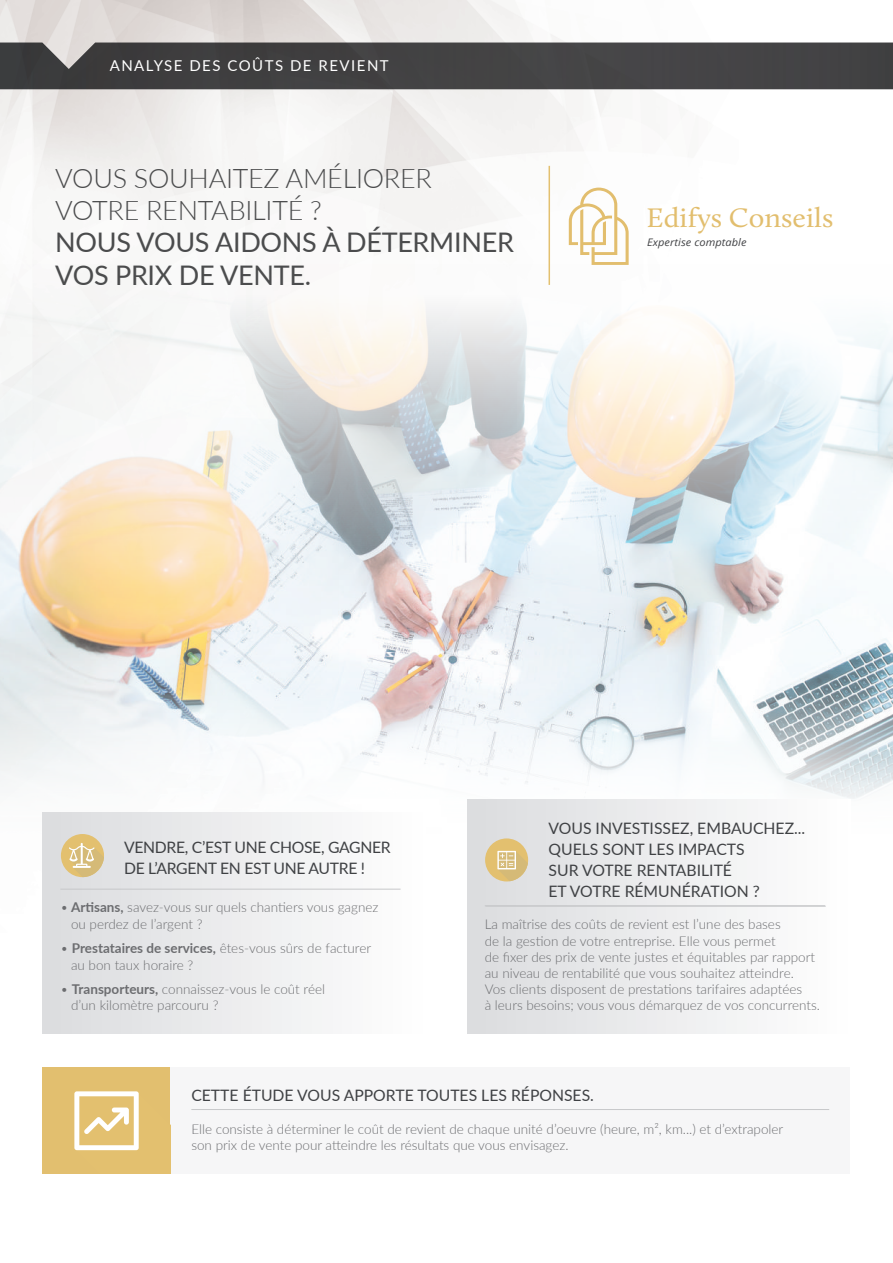
<style>
.page{position:relative;width:893px;height:1263px;background:#fff}
.page>*{position:absolute;margin:0;border:0;box-sizing:border-box;transform-origin:0 0}
.t1{font:27.75px "Calluna";color:#e2be6e;scale:1.06 1}
.t2{font:27px/32.4px "Lato";letter-spacing:-.01em;color:#4b4c4d}
.t3{font:300 27px/32.4px "Lato";letter-spacing:-.01em;color:#4b4c4d}
.t4{font:15.75px/21px "Lato";color:#3f4144}
.t5{font:15.75px/21px "Lato";letter-spacing:-.02em;color:#3f4144}
.t6{font:15px "Lato";letter-spacing:.1em;color:#fff}
.t7{font:300 13.5px/16.2px "Lato";color:#6c6d70}
.t8{font:italic 10.35px "Open Sans";letter-spacing:.005em;color:#404144;scale:1.06 1}
.s1{font-weight:700}
</style>
<div class="page">
<img style="left:0;top:264px;width:893px;height:589px">
<svg style="left:0;top:43px;width:893px;height:46px;background:#444344"></svg>
<div style="left:468px;top:799px;width:382px;height:234px;background:linear-gradient(to right,#dbdcde,#fefefe)"></div>
<div style="left:43px;top:812px;width:382px;height:221px;background:linear-gradient(to right,#dbdcde,#fefefe)"></div>
<div style="left:43px;top:1067px;width:807px;height:107px;background:#f6f6f7"></div>
<div style="left:43px;top:1067px;width:127px;height:107px;background:#e2bf6f"></div>
<svg style="left:485px;top:838px;width:46px;height:46px;background:#e0cc9e"></svg>
<svg style="left:74px;top:1091px;width:65px;height:60px"></svg>
<svg style="left:60px;top:833px;width:47px;height:47px;background:#e0cea4"></svg>
<hr style="left:485px;top:905px;width:340px;height:1px;background:#c7c8ca">
<hr style="left:191px;top:1109px;width:638px;height:1px;background:#c7c8ca">
<hr style="left:60px;top:889px;width:341px;height:1px;background:#c7c8ca">
<hr style="left:486px;top:906px;width:340px;height:1px;background:#c7c8ca">
<svg style="left:569px;top:188px;width:60px;height:77px"></svg>
<hr style="left:549px;top:166px;width:1px;height:119px;background:#e3c06f">
<p class="t6" style="left:110px;top:55px;width:281px">ANALYSE DES COÛTS DE REVIENT</p>
<h2 class="t3" style="left:55px;top:161px;width:378px">VOUS SOUHAITEZ AMÉLIORER<br>VOTRE RENTABILITÉ ?</h2>
<h2 class="t2" style="left:55px;top:225px;width:460px">NOUS VOUS AIDONS À DÉTERMINER<br>VOS PRIX DE VENTE.</h2>
<h1 class="t1" style="left:647px;top:201px;width:178px">Edifys Conseils</h1>
<p class="t8" style="left:647px;top:235px;width:95px">Expertise comptable</p>
<p class="t5" style="left:124px;top:836px;width:268px">VENDRE, C’EST UNE CHOSE, GAGNER<br>DE L’ARGENT EN EST UNE AUTRE !</p>
<p class="t7" style="left:71px;top:899px;width:309px;text-indent:-11px">• <span class="s1">Artisans,</span> savez-vous sur quels chantiers vous gagnez ou perdez de l’argent ?</p>
<p class="t7" style="left:71px;top:940px;width:302px;text-indent:-11px">• <span class="s1">Prestataires de services,</span> êtes-vous sûrs de facturer au bon taux horaire ?</p>
<p class="t7" style="left:71px;top:981px;width:256px;text-indent:-11px">• <span class="s1">Transporteurs,</span> connaissez-vous le coût réel d’un kilomètre parcouru ?</p>
<p class="t4" style="left:549px;top:817px;width:258px">VOUS INVESTISSEZ, EMBAUCHEZ...<br>QUELS SONT LES IMPACTS<br>SUR VOTRE RENTABILITÉ<br>ET VOTRE RÉMUNÉRATION ?</p>
<p class="t7" style="left:485px;top:916px;width:337px">La maîtrise des coûts de revient est l’une des bases<br>de la gestion de votre entreprise. Elle vous permet<br>de fixer des prix de vente justes et équitables par rapport au niveau de rentabilité que vous souhaitez atteindre.<br>Vos clients disposent de prestations tarifaires adaptées<br>à leurs besoins; vous vous démarquez de vos concurrents.</p>
<p class="t4" style="left:191px;top:1084px;width:404px">CETTE ÉTUDE VOUS APPORTE TOUTES LES RÉPONSES.</p>
<p class="t7" style="left:191px;top:1120px;width:593px">Elle consiste à déterminer le coût de revient de chaque unité d’oeuvre (heure, m², km...) et d’extrapoler son prix de vente pour atteindre les résultats que vous envisagez.</p>
</div>
